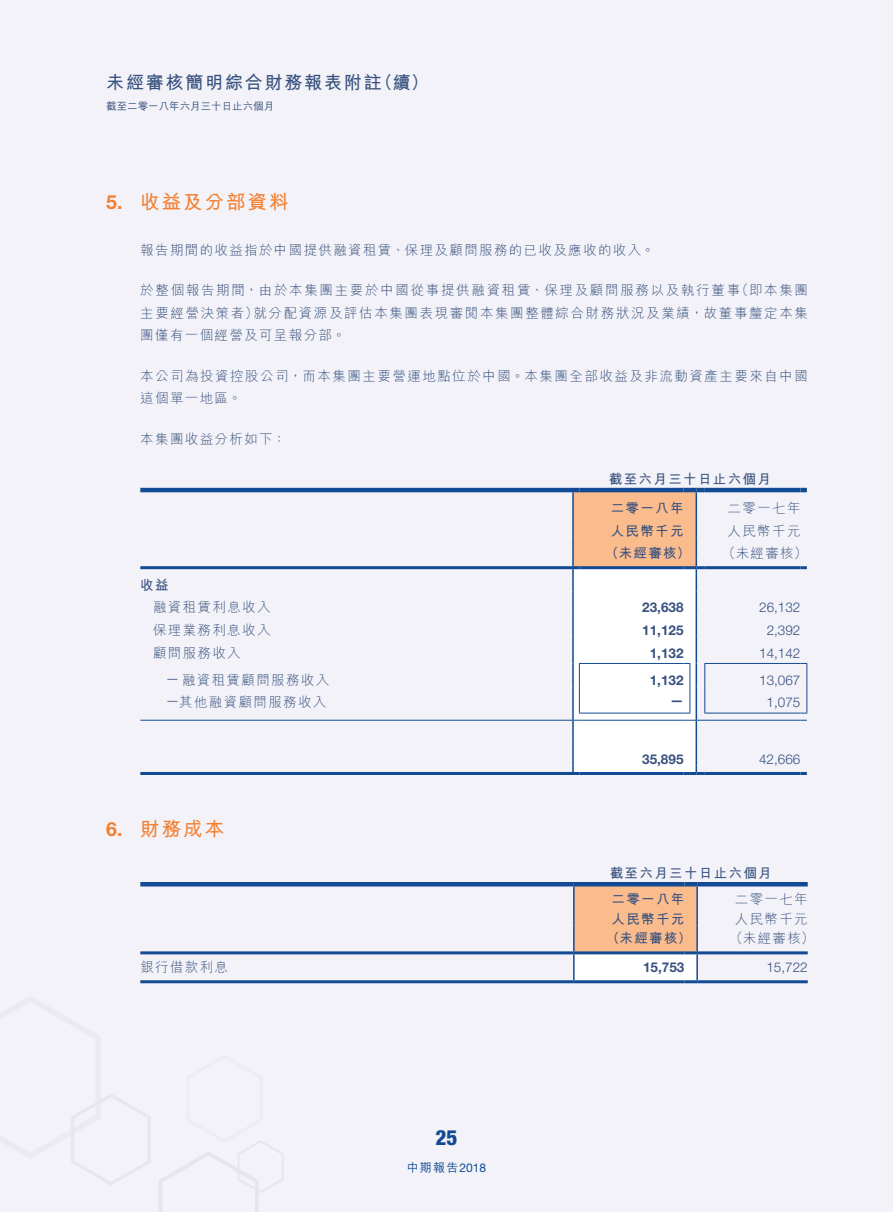
<style>
.page{position:relative;width:893px;height:1212px;background:#fff}
.page>*{position:absolute;margin:0;border:0;box-sizing:border-box;transform-origin:0 0}
.t1{font:800 condensed 21px "Helvetica Neue LT Std";color:#124b93}
.t2{font:700 19.5px "M Hei HK";letter-spacing:.1em;color:#f48032}
.t3{font:700 19.5px "Helvetica Neue LT Std";color:#f48032}
.t4{font:700 18px "M Hei HK";letter-spacing:.1em;color:#38517e}
.t5{font:300 13.5px/22.5px "M Hei HK";letter-spacing:.1em;color:#38517e}
.t6{font:300 13.5px/22.5px "M Hei HK";letter-spacing:.125em;color:#38517e}
.t7{font:700 13.5px "M Hei HK";letter-spacing:.1em;color:#38517e}
.t8{font:300 13.5px "Helvetica Neue LT Std";color:#38517e}
.t9{font:700 13.5px "Helvetica Neue LT Std";color:#38517e}
.t10{font:500 12px "M Hei HK";color:#124b93}
.t11{font:500 10.5px "M Hei HK";color:#38517e}
.s1{font-family:"Helvetica Neue LT Std";font-weight:400}
</style>
<div class="page">
<svg style="left:800px;top:488px;width:7px;height:4px"></svg>
<svg style="left:800px;top:772px;width:7px;height:3px"></svg>
<hr style="left:140px;top:566px;width:433px;height:3px;background:#124b93">
<hr style="left:705px;top:566px;width:95px;height:3px;background:#124b93">
<svg style="left:800px;top:566px;width:7px;height:3px"></svg>
<hr style="left:140px;top:772px;width:433px;height:3px;background:#124b93">
<hr style="left:705px;top:772px;width:95px;height:3px;background:#124b93">
<hr style="left:140px;top:488px;width:433px;height:4px;background:#124b93">
<hr style="left:705px;top:488px;width:95px;height:4px;background:#124b93">
<hr style="left:704px;top:663px;width:96px;height:1px;background:#124b93">
<hr style="left:704px;top:713px;width:96px;height:1px;background:#124b93">
<svg style="left:800px;top:663px;width:7px;height:51px"></svg>
<hr style="left:140px;top:720px;width:433px;height:1px;background:#124b93">
<svg style="left:572px;top:488px;width:133px;height:287px"></svg>
<hr style="left:705px;top:720px;width:95px;height:1px;background:#124b93">
<hr style="left:140px;top:951px;width:434px;height:3px;background:#124b93">
<hr style="left:697px;top:951px;width:111px;height:3px;background:#124b93">
<hr style="left:140px;top:980px;width:434px;height:3px;background:#124b93">
<hr style="left:697px;top:980px;width:111px;height:3px;background:#124b93">
<hr style="left:140px;top:882px;width:434px;height:4px;background:#124b93">
<hr style="left:697px;top:882px;width:111px;height:4px;background:#124b93">
<hr style="left:574px;top:882px;width:110px;height:4px;background:#124b93">
<hr style="left:684px;top:882px;width:13px;height:4px;background:#124b93">
<svg style="left:573px;top:884px;width:125px;height:99px"></svg>
<h3 class="t4" style="left:106px;top:69px;width:277px">未經審核簡明綜合財務報表附註</h3>
<p class="t11" style="left:106px;top:99px;width:169px">截至二零一八年六月三十日止六個月</p>
<h3 class="t4" style="left:375px;top:69px;width:55px">（續(</h3>
<h2 class="t3" style="left:106px;top:190px;width:18px">5.</h2>
<h2 class="t2" style="left:140px;top:187px;width:150px">收益及分部資料</h2>
<p class="t5" style="left:140px;top:238px;width:516px">報告期間的收益指於中國提供融資租賃、保理及顧問服務的已收及應收的收入。</p>
<p class="t5" style="left:735px;top:279px;width:74px">（即本集團</p>
<p class="t6" style="left:253px;top:279px;width:556px;text-indent:-113px">於整個報告期間，由於本集團主要於中國從事提供融資租賃、保理及顧問服務以及執行董事<br>就分配資源及評估本集團表現審閱本集團整體綜合財務狀況及業績，故董事釐定本集</p>
<p class="t5" style="left:140px;top:301px;width:207px">主要經營決策者）<br>團僅有一個經營及可呈報分部。</p>
<p class="t5" style="left:140px;top:364px;width:669px">本公司為投資控股公司，而本集團主要營運地點位於中國。本集團全部收益及非流動資產主要來自中國這個單一地區。</p>
<p class="t5" style="left:140px;top:427px;width:147px">本集團收益分析如下：</p>
<p class="t7" style="left:609px;top:469px;width:164px">截至六月三十日止六個月</p>
<p class="t5" style="left:728px;top:497px;width:74px">二零一七年</p>
<p class="t7" style="left:611px;top:498px;width:74px">二零一八年</p>
<p class="t7" style="left:611px;top:521px;width:74px">人民幣千元</p>
<p class="t5" style="left:728px;top:519px;width:74px">人民幣千元</p>
<p class="t7" style="left:605px;top:543px;width:87px">（未經審核）</p>
<p class="t5" style="left:722px;top:542px;width:87px">（未經審核(</p>
<p class="t7" style="left:140px;top:575px;width:30px">收益</p>
<p class="t5" style="left:153px;top:596px;width:119px">融資租賃利息收入</p>
<p class="t9" style="left:642px;top:599px;width:43px">23,638</p>
<p class="t8" style="left:759px;top:599px;width:43px">26,132</p>
<p class="t5" style="left:153px;top:619px;width:119px">保理業務利息收入</p>
<p class="t9" style="left:642px;top:622px;width:43px">11,125</p>
<p class="t8" style="left:767px;top:622px;width:35px">2,392</p>
<p class="t5" style="left:153px;top:641px;width:89px">顧問服務收入</p>
<p class="t9" style="left:650px;top:644px;width:35px">1,132</p>
<p class="t8" style="left:759px;top:644px;width:43px">14,142</p>
<p class="t5" style="left:182px;top:668px;width:149px">融資租賃顧問服務收入</p>
<p class="t8" style="left:166px;top:669px;width:15px">—</p>
<p class="t9" style="left:650px;top:671px;width:35px">1,132</p>
<p class="t8" style="left:759px;top:671px;width:43px">13,067</p>
<p class="t5" style="left:179px;top:691px;width:149px">其他融資顧問服務收入</p>
<p class="t8" style="left:166px;top:692px;width:15px">—</p>
<p class="t9" style="left:670px;top:692px;width:15px">—</p>
<p class="t8" style="left:767px;top:694px;width:35px">1,075</p>
<p class="t9" style="left:642px;top:751px;width:43px">35,895</p>
<p class="t8" style="left:759px;top:751px;width:43px">42,666</p>
<h2 class="t3" style="left:106px;top:816px;width:18px">6.</h2>
<h2 class="t2" style="left:140px;top:814px;width:85px">財務成本</h2>
<p class="t5" style="left:140px;top:956px;width:89px">銀行借款利息</p>
<p class="t7" style="left:610px;top:863px;width:164px">截至六月三十日止六個月</p>
<p class="t5" style="left:735px;top:888px;width:74px">二零一七年</p>
<p class="t7" style="left:611px;top:889px;width:74px">二零一八年</p>
<p class="t7" style="left:611px;top:909px;width:74px">人民幣千元</p>
<p class="t5" style="left:735px;top:907px;width:74px">人民幣千元</p>
<p class="t7" style="left:606px;top:928px;width:87px">（未經審核）</p>
<p class="t5" style="left:729px;top:927px;width:87px">（未經審核(</p>
<p class="t9" style="left:643px;top:959px;width:43px">15,753</p>
<p class="t8" style="left:766px;top:959px;width:43px">15,722</p>
<h1 class="t1" style="left:436px;top:1124px;width:23px">25</h1>
<p class="t10" style="left:407px;top:1159px;width:81px">中期報告<span class="s1">2018</span></p>
</div>
